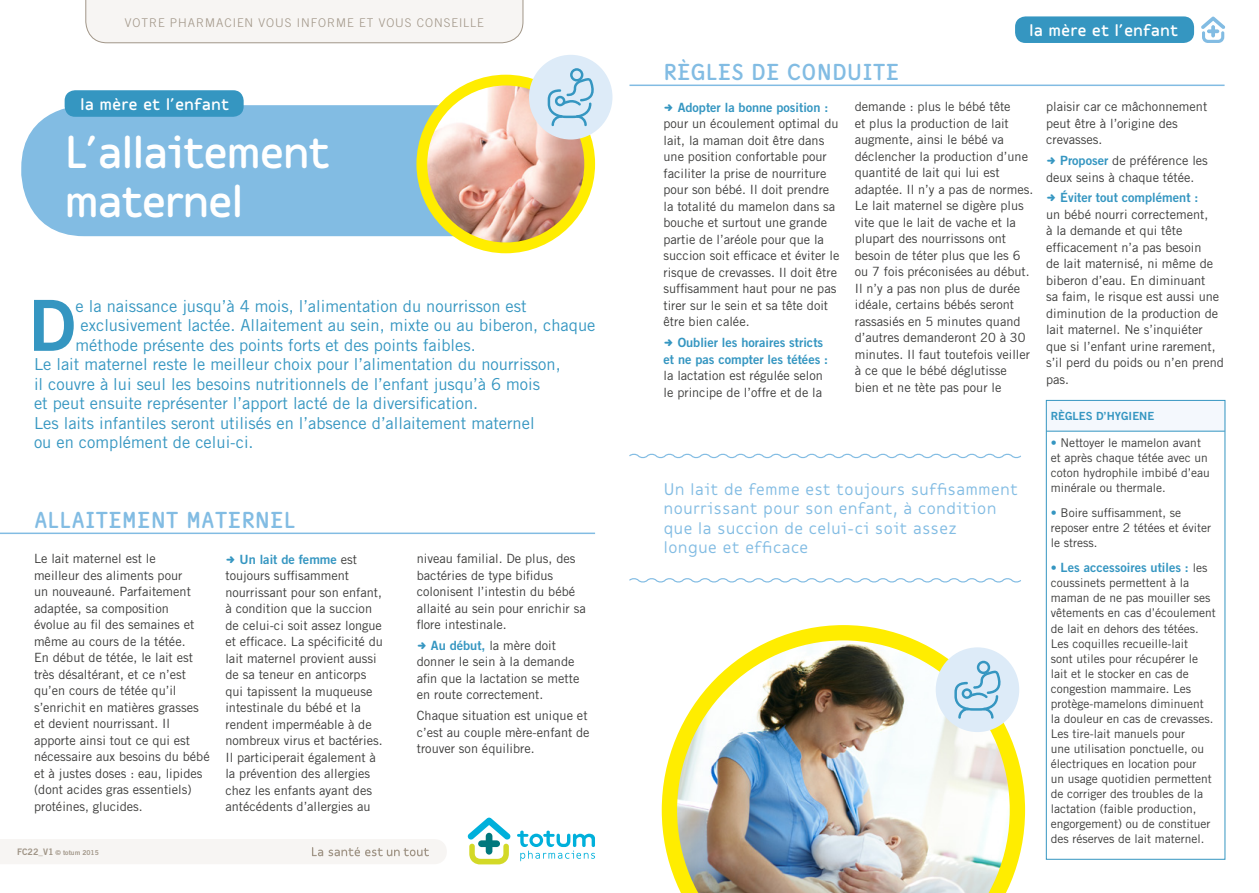
<style>
.page{position:relative;width:1259px;height:893px;background:#fff}
.page>*{position:absolute;margin:0;border:0;box-sizing:border-box;transform-origin:0 0}
.t1{font:70.5px "Trade Gothic Bold Two";color:#3596c1}
.t2{font:45px/48px "Message Semi Bold Rounded";letter-spacing:-.04em;color:#fff}
.t3{font:22.5px "Message Semi Bold Rounded";color:#82bce3}
.t4{font:16.5px "Trade Gothic";color:#3596c1}
.t5{font:16.5px/19.5px "Message Rounded";color:#82bce3}
.t6{font:16.5px "Message Semi Bold Rounded";color:#fff}
.t7{font:12.75px/16.5px "Trade Gothic";color:#3c3c3b}
.t8{font:12.75px/16.5px "Trade Gothic Bold Two";color:#3596c1}
.t9{font:12px/15px "Trade Gothic";color:#3c3c3b}
.t10{font:300 12px "Trade Gothic";letter-spacing:.08em;color:#a19688}
.t11{font:11.25px "Trade Gothic Bold Two";color:#3596c1}
.t12{font:6.75px "Trade Gothic Bold Two";color:#a19688}
.s1{font-family:"Trade Gothic";color:#3c3c3b}
.s2{font-size:9px}
.s3{font-family:"Trade Gothic Bold Two";color:#3596c1}
.s4{color:#3596c1}
.s5{font-family:"Trade Gothic";font-size:12px}
.s6{font-family:"Trade Gothic";font-size:12px;color:#3c3c3b}
</style>
<div class="page">
<svg style="left:629px;top:578px;width:392px;height:5px"></svg>
<svg style="left:629px;top:453px;width:392px;height:6px"></svg>
<hr style="left:0;top:533px;width:595px;height:1px;background:#82bce3">
<div style="left:21px;top:105px;width:533px;height:131px;background:#82bce3;border-radius:63px"></div>
<img style="left:422px;top:80px;width:168px;height:168px;border-radius:84px">
<div style="left:416px;top:75px;width:179px;height:178px;border:11px solid #ffed00;border-radius:50%"></div>
<svg style="left:1201px;top:17px;width:24px;height:26px"></svg>
<hr style="left:629px;top:85px;width:595px;height:1px;background:#82bce3">
<img style="left:662px;top:625px;width:363px;height:268px">
<div style="left:1046px;top:400px;width:179px;height:32px;background:#f4f8fd"></div>
<hr style="left:1046px;top:431px;width:178px;height:1px;background:#3596c1">
<div style="left:1046px;top:400px;width:179px;height:459px;border:1px solid #3596c1"></div>
<div style="left:65px;top:90px;width:179px;height:27px;background:#3596c1;border-radius:11px"></div>
<div style="left:1015px;top:16px;width:179px;height:27px;background:#3596c1;border-radius:11px"></div>
<div style="left:529px;top:55px;width:83px;height:85px;background:#ddebf8;border-radius:50%"></div>
<svg style="left:547px;top:68px;width:47px;height:58px"></svg>
<div style="left:935px;top:647px;width:84px;height:85px;background:#ddebf8;border-radius:50%"></div>
<svg style="left:954px;top:661px;width:47px;height:58px"></svg>
<div style="left:86px;top:0;width:437px;height:43px;background:#f7f5f3"></div>
<svg style="left:517px;top:831px;width:78px;height:30px"></svg>
<svg style="left:467px;top:818px;width:44px;height:46px"></svg>
<div style="left:0;top:839px;width:447px;height:25px;background:#f7f5f3"></div>
<p class="t10" style="left:125px;top:15px;width:360px">VOTRE PHARMACIEN VOUS INFORME ET VOUS CONSEILLE</p>
<p class="t6" style="left:80px;top:94px;width:151px">la mère et l’enfant</p>
<h2 class="t2" style="left:65px;top:129px;width:267px">L’allaitement maternel</h2>
<h1 class="t1" style="left:29px;top:282px;width:49px">D</h1>
<p class="t4" style="left:76px;top:296px;width:452px">e la naissance jusqu’à 4 mois, l’alimentation du nourrisson est</p>
<p class="t4" style="left:81px;top:315px;width:516px">exclusivement lactée. Allaitement au sein, mixte ou au biberon, chaque</p>
<p class="t4" style="left:76px;top:335px;width:402px">méthode présente des points forts et des points faibles.</p>
<p class="t4" style="left:34px;top:354px;width:528px">Le lait maternel reste le meilleur choix pour l’alimentation du nourrisson,</p>
<p class="t4" style="left:34px;top:374px;width:507px">il couvre à lui seul les besoins nutritionnels de l’enfant jusqu’à 6 mois</p>
<p class="t4" style="left:34px;top:393px;width:446px">et peut ensuite représenter l’apport lacté de la diversification.</p>
<p class="t4" style="left:34px;top:413px;width:502px">Les laits infantiles seront utilisés en l’absence d’allaitement maternel</p>
<p class="t4" style="left:34px;top:432px;width:221px">ou en complément de celui-ci.</p>
<h3 class="t3" style="left:34px;top:507px;width:263px">ALLAITEMENT MATERNEL</h3>
<p class="t7" style="left:34px;top:550px;width:177px">Le lait maternel est le<br>meilleur des aliments pour<br>un nouveauné. Parfaitement adaptée, sa composition<br>évolue au fil des semaines et même au cours de la tétée.<br>En début de tétée, le lait est très désaltérant, et ce n’est qu’en cours de tétée qu’il s’enrichit en matières grasses et devient nourrissant. Il apporte ainsi tout ce qui est nécessaire aux besoins du bébé et à justes doses : eau, lipides (dont acides gras essentiels) protéines, glucides.</p>
<p class="t8" style="left:240px;top:551px;width:119px">Un lait de femme <span class="s1">est</span></p>
<p class="t7" style="left:225px;top:567px;width:159px">toujours suffisamment nourrissant pour son enfant, à condition que la succion de celui-ci soit assez longue et efficace. La spécificité du lait maternel provient aussi de sa teneur en anticorps qui tapissent la muqueuse intestinale du bébé et la rendent imperméable à de nombreux virus et bactéries.<br>Il participerait également à la prévention des allergies chez les enfants ayant des antécédents d’allergies au</p>
<p class="t12" style="left:17px;top:849px;width:83px"><span class="s2">FC22_V1</span> © totum 2015</p>
<p class="t7" style="left:417px;top:550px;width:170px">niveau familial. De plus, des bactéries de type bifidus colonisent l’intestin du bébé allaité au sein pour enrichir sa flore intestinale.</p>
<p class="t7" style="left:417px;top:637px;width:164px;text-indent:14px"><span class="s3">Au début,</span> la mère doit donner le sein à la demande afin que la lactation se mette en route correctement.</p>
<p class="t7" style="left:417px;top:707px;width:174px">Chaque situation est unique et c’est au couple mère-enfant de trouver son équilibre.</p>
<h3 class="t3" style="left:663px;top:59px;width:237px">RÈGLES DE CONDUITE</h3>
<p class="t6" style="left:1029px;top:21px;width:151px">la mère et l’enfant</p>
<p class="t8" style="left:677px;top:99px;width:152px">Adopter la bonne position :</p>
<p class="t7" style="left:663px;top:115px;width:177px">pour un écoulement optimal du lait, la maman doit être dans une position confortable pour faciliter la prise de nourriture pour son bébé. Il doit prendre la totalité du mamelon dans sa bouche et surtout une grande partie de l’aréole pour que la succion soit efficace et éviter le risque de crevasses. Il doit être suffisamment haut pour ne pas tirer sur le sein et sa tête doit être bien calée.</p>
<p class="t8" style="left:663px;top:334px;width:166px;text-indent:14px">Oublier les horaires stricts et ne pas compter les tétées :</p>
<p class="t7" style="left:663px;top:367px;width:161px">la lactation est régulée selon le principe de l’offre et de la</p>
<p class="t7" style="left:855px;top:98px;width:180px">demande : plus le bébé tête<br>et plus la production de lait augmente, ainsi le bébé va déclencher la production d’une quantité de lait qui lui est adaptée. Il n’y a pas de normes.<br>Le lait maternel se digère plus vite que le lait de vache et la plupart des nourrissons ont besoin de téter plus que les 6 ou 7 fois préconisées au début.<br>Il n’y a pas non plus de durée idéale, certains bébés seront rassasiés en 5 minutes quand d’autres demanderont 20 à 30 minutes. Il faut toutefois veiller à ce que le bébé déglutisse bien et ne tète pas pour le</p>
<p class="t7" style="left:1046px;top:98px;width:163px">plaisir car ce mâchonnement peut être à l’origine des crevasses.</p>
<p class="t7" style="left:1046px;top:152px;width:163px;text-indent:14px"><span class="s3">Proposer</span> de préférence les deux seins à chaque tétée.</p>
<p class="t8" style="left:1060px;top:189px;width:140px">Éviter tout complément :</p>
<p class="t7" style="left:1046px;top:206px;width:179px">un bébé nourri correctement,<br>à la demande et qui tête efficacement n’a pas besoin<br>de lait maternisé, ni même de biberon d’eau. En diminuant<br>sa faim, le risque est aussi une diminution de la production de lait maternel. Ne s’inquiéter que si l’enfant urine rarement, s’il perd du poids ou n’en prend pas.</p>
<p class="t5" style="left:663px;top:479px;width:356px">Un lait de femme est toujours suffisamment nourrissant pour son enfant, à condition que la succion de celui-ci soit assez<br>longue et efficace</p>
<p class="t11" style="left:1050px;top:409px;width:105px">RÈGLES D’HYGIENE</p>
<p class="t9" style="left:1050px;top:436px;width:161px"><span class="s4">•</span> Nettoyer le mamelon avant et après chaque tétée avec un coton hydrophile imbibé d’eau minérale ou thermale.</p>
<p class="t9" style="left:1050px;top:506px;width:162px"><span class="s4">•</span> Boire suffisamment, se reposer entre 2 tétées et éviter le stress.</p>
<p class="t8" style="left:1050px;top:559px;width:158px"><span class="s5">•</span> Les accessoires utiles : <span class="s6">les</span></p>
<p class="t9" style="left:1050px;top:576px;width:166px">coussinets permettent à la maman de ne pas mouiller ses vêtements en cas d’écoulement de lait en dehors des tétées.<br>Les coquilles recueille-lait<br>sont utiles pour récupérer le lait et le stocker en cas de congestion mammaire. Les protège-mamelons diminuent la douleur en cas de crevasses.<br>Les tire-lait manuels pour<br>une utilisation ponctuelle, ou électriques en location pour<br>un usage quotidien permettent de corriger des troubles de la lactation (faible production, engorgement) ou de constituer des réserves de lait maternel.</p>
</div>
